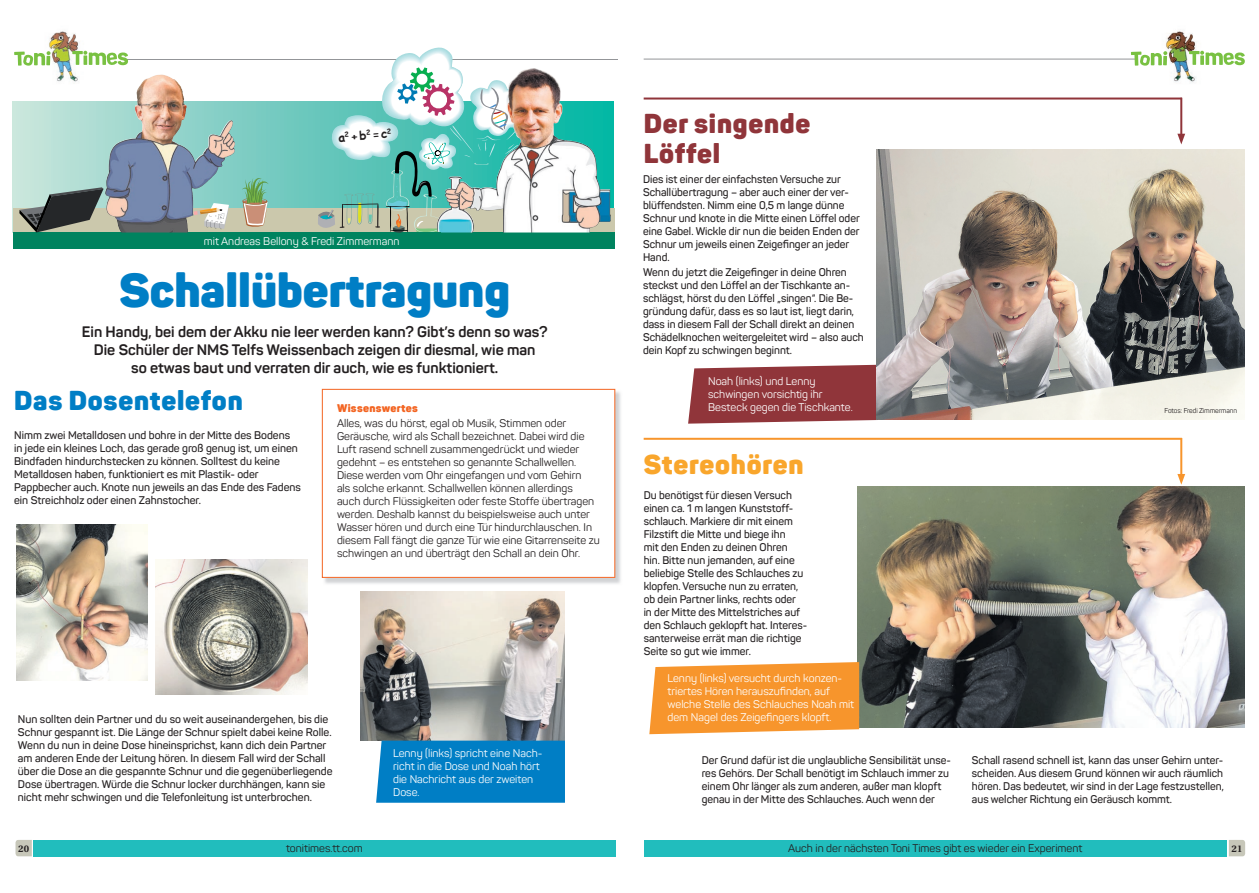
<style>
.page{position:relative;width:1259px;height:893px;background:#fff}
.page>*{position:absolute;margin:0;border:0;box-sizing:border-box;transform-origin:0 0}
.t1{font:900 47px "Panton";color:#007ec5}
.t2{font:900 27px/30px "Panton";letter-spacing:.03em;color:#90353a}
.t3{font:900 27px "Panton";letter-spacing:.03em;color:#007ec5}
.t4{font:900 27px "Panton";letter-spacing:.03em;color:#f9a62c}
.t5{font:700 15px/18px "Panton";color:#231f20;text-align:center}
.t6{font:700 12px "Comic Sans MS";color:#231f20}
.t7{font:600 11px/13px "Panton";color:#231f20}
.t8{font:11px/13px "Panton";color:#231f20}
.t9{font:11px/13px "Panton";color:#fff}
.t10{font:900 11px "Panton";letter-spacing:.03em;color:#f36421}
.t11{font:700 9.6px "Utopia";color:#231f20}
.t12{font:7px "Panton";letter-spacing:-.01em;color:#231f20}
</style>
<div class="page">
<img style="left:360px;top:592px;width:205px;height:148px">
<img style="left:324px;top:390px;width:297px;height:194px">
<svg style="left:322px;top:389px;width:293px;height:189px"></svg>
<hr style="left:124px;top:59px;width:493px;height:1px;background:#939598">
<img style="left:49px;top:31px;width:37px;height:51px">
<svg style="left:72px;top:51px;width:56px;height:14px"></svg>
<svg style="left:14px;top:51px;width:37px;height:15px"></svg>
<svg style="left:13px;top:101px;width:601px;height:132px;background:#94c6c1"></svg>
<svg style="left:14px;top:208px;width:601px;height:25px"></svg>
<div style="left:14px;top:233px;width:601px;height:16px;background:#00835f"></div>
<img style="left:107px;top:75px;width:53px;height:103px">
<svg style="left:193px;top:203px;width:38px;height:30px"></svg>
<svg style="left:240px;top:178px;width:35px;height:50px;background:#9eb596"></svg>
<svg style="left:318px;top:47px;width:205px;height:186px"></svg>
<img style="left:501px;top:68px;width:29px;height:96px">
<div style="left:33px;top:840px;width:582px;height:16px;background:#21bdbd"></div>
<svg style="left:15px;top:840px;width:17px;height:16px"></svg>
<img style="left:16px;top:524px;width:131px;height:156px">
<img style="left:155px;top:559px;width:153px;height:135px">
<div style="left:376px;top:740px;width:189px;height:62px;background:#007ec5"></div>
<svg style="left:19px;top:187px;width:85px;height:45px;background:#6f7871"></svg>
<div style="left:416px;top:232px;width:24px;height:6px;background:#00835f"></div>
<hr style="left:643px;top:59px;width:493px;height:1px;background:#939598">
<img style="left:1166px;top:31px;width:37px;height:51px">
<svg style="left:1189px;top:51px;width:56px;height:14px"></svg>
<svg style="left:1131px;top:51px;width:36px;height:15px"></svg>
<div style="left:644px;top:840px;width:582px;height:16px;background:#21bdbd"></div>
<svg style="left:1228px;top:840px;width:17px;height:16px"></svg>
<img style="left:857px;top:487px;width:387px;height:241px">
<svg style="left:649px;top:662px;width:210px;height:72px;background:#f79e3e"></svg>
<svg style="left:688px;top:364px;width:212px;height:60px;background:#9b4a4e"></svg>
<img style="left:876px;top:149px;width:368px;height:270px">
<hr style="left:643px;top:98px;width:539px;height:2px;background:#90353a">
<hr style="left:1180px;top:98px;width:2px;height:39px;background:#90353a">
<svg style="left:1177px;top:134px;width:8px;height:10px"></svg>
<hr style="left:643px;top:438px;width:539px;height:2px;background:#f7952c">
<hr style="left:1180px;top:438px;width:2px;height:40px;background:#f7952c">
<svg style="left:1177px;top:474px;width:8px;height:11px"></svg>
<p class="t6" style="left:337px;top:129px;width:55px;rotate:-5deg">a<sup>2</sup>+b<sup>2</sup>=c<sup>2</sup></p>
<p class="t9" style="left:204px;top:234px;width:197px">mit Andreas Bellony &amp; Fredi Zimmermann</p>
<h1 class="t1" style="left:119px;top:260px;width:392px">Schallübertragung</h1>
<h3 class="t5" style="left:82px;top:322px;width:467px">Ein Handy, bei dem der Akku nie leer werden kann? Gibt’s denn so was?<br>Die Schüler der NMS Telfs Weissenbach zeigen dir diesmal, wie man<br>so etwas baut und verraten dir auch, wie es funktioniert.</h3>
<h2 class="t3" style="left:14px;top:383px;width:230px">Das Dosentelefon</h2>
<p class="t7" style="left:14px;top:428px;width:288px">Nimm zwei Metalldosen und bohre in der Mitte des Bodens in jede ein kleines Loch, das gerade groß genug ist, um einen Bindfaden hindurchstecken zu können. Solltest du keine Metalldosen haben, funktioniert es mit Plastik- oder Pappbecher auch. Knote nun jeweils an das Ende des Fadens ein Streichholz oder einen Zahnstocher.</p>
<p class="t10" style="left:337px;top:401px;width:82px">Wissenswertes</p>
<p class="t8" style="left:337px;top:416px;width:264px">Alles, was du hörst, egal ob Musik, Stimmen oder Geräusche, wird als Schall bezeichnet. Dabei wird die Luft rasend schnell zusammengedrückt und wieder gedehnt – es entstehen so genannte Schallwellen.<br>Diese werden vom Ohr eingefangen und vom Gehirn<br>als solche erkannt. Schallwellen können allerdings<br>auch durch Flüssigkeiten oder feste Stoffe übertragen werden. Deshalb kannst du beispielsweise auch unter Wasser hören und durch eine Tür hindurchlauschen. In diesem Fall fängt die ganze Tür wie eine Gitarrenseite zu schwingen an und überträgt den Schall an dein Ohr.</p>
<p class="t7" style="left:18px;top:712px;width:316px">Nun sollten dein Partner und du so weit auseinandergehen, bis die Schnur gespannt ist. Die Länge der Schnur spielt dabei keine Rolle.<br>Wenn du nun in deine Dose hineinsprichst, kann dich dein Partner am anderen Ende der Leitung hören. In diesem Fall wird der Schall über die Dose an die gespannte Schnur und die gegenüberliegende Dose übertragen. Würde die Schnur locker durchhängen, kann sie nicht mehr schwingen und die Telefonleitung ist unterbrochen.</p>
<p class="t11" style="left:18px;top:843px;width:12px">20</p>
<p class="t8" style="left:286px;top:842px;width:78px">tonitimes.tt.com</p>
<p class="t9" style="left:393px;top:746px;width:151px">Lenny (links) spricht eine Nach&shy;richt in die Dose und Noah hört die Nachricht aus der zweiten<br>Dose.</p>
<h2 class="t2" style="left:643px;top:108px;width:168px">Der singende<br>Löffel</h2>
<p class="t7" style="left:643px;top:173px;width:218px">Dies ist einer der einfachsten Versuche zur Schallübertragung – aber auch einer der ver&shy;blüffendsten. Nimm eine 0,5 m lange dünne Schnur und knote in die Mitte einen Löffel oder eine Gabel. Wickle dir nun die beiden Enden der Schnur um jeweils einen Zeigefinger an jeder Hand.</p>
<p class="t7" style="left:643px;top:265px;width:222px">Wenn du jetzt die Zeigefinger in deine Ohren steckst und den Löffel an der Tischkante an&shy;schlägst, hörst du den Löffel „singen“. Die Be&shy;gründung dafür, dass es so laut ist, liegt darin, dass in diesem Fall der Schall direkt an deinen Schädelknochen weitergeleitet wird – also auch dein Kopf zu schwingen beginnt.</p>
<p class="t9" style="left:708px;top:374px;width:146px">Noah (links) und Lenny schwingen vorsichtig ihr<br>Besteck gegen die Tischkante.</p>
<h2 class="t4" style="left:643px;top:447px;width:161px">Stereohören</h2>
<p class="t7" style="left:643px;top:489px;width:165px">Du benötigst für diesen Versuch einen ca. 1 m langen Kunststoff&shy;schlauch. Markiere dir mit einem<br>Filzstift die Mitte und biege ihn<br>mit den Enden zu deinen Ohren<br>hin. Bitte nun jemanden, auf eine beliebige Stelle des Schlauches zu klopfen. Versuche nun zu erraten, ob dein Partner links, rechts oder<br>in der Mitte des Mittelstriches auf den Schlauch geklopft hat. Interes&shy;santerweise errät man die richtige<br>Seite so gut wie immer.</p>
<p class="t9" style="left:667px;top:672px;width:188px">Lenny (links) versucht durch konzen&shy;triertes Hören herauszufinden, auf welche Stelle des Schlauches Noah mit dem Nagel des Zeigefingers klopft.</p>
<p class="t12" style="left:1164px;top:406px;width:74px">Fotos: Fredi Zimmermann</p>
<p class="t7" style="left:702px;top:753px;width:251px">Der Grund dafür ist die unglaubliche Sensibilität unse&shy;res Gehörs. Der Schall benötigt im Schlauch immer zu einem Ohr länger als zum anderen, außer man klopft genau in der Mitte des Schlauches. Auch wenn der</p>
<p class="t7" style="left:972px;top:753px;width:253px;text-align:justify">Schall rasend schnell ist, kann das unser Gehirn unter&shy;scheiden. Aus diesem Grund können wir auch räumlich hören. Das bedeutet, wir sind in der Lage festzustellen, aus welcher Richtung ein Geräusch kommt.</p>
<p class="t8" style="left:788px;top:842px;width:296px">Auch in der nächsten Toni Times gibt es wieder ein Experiment</p>
<p class="t11" style="left:1231px;top:843px;width:12px">21</p>
</div>
